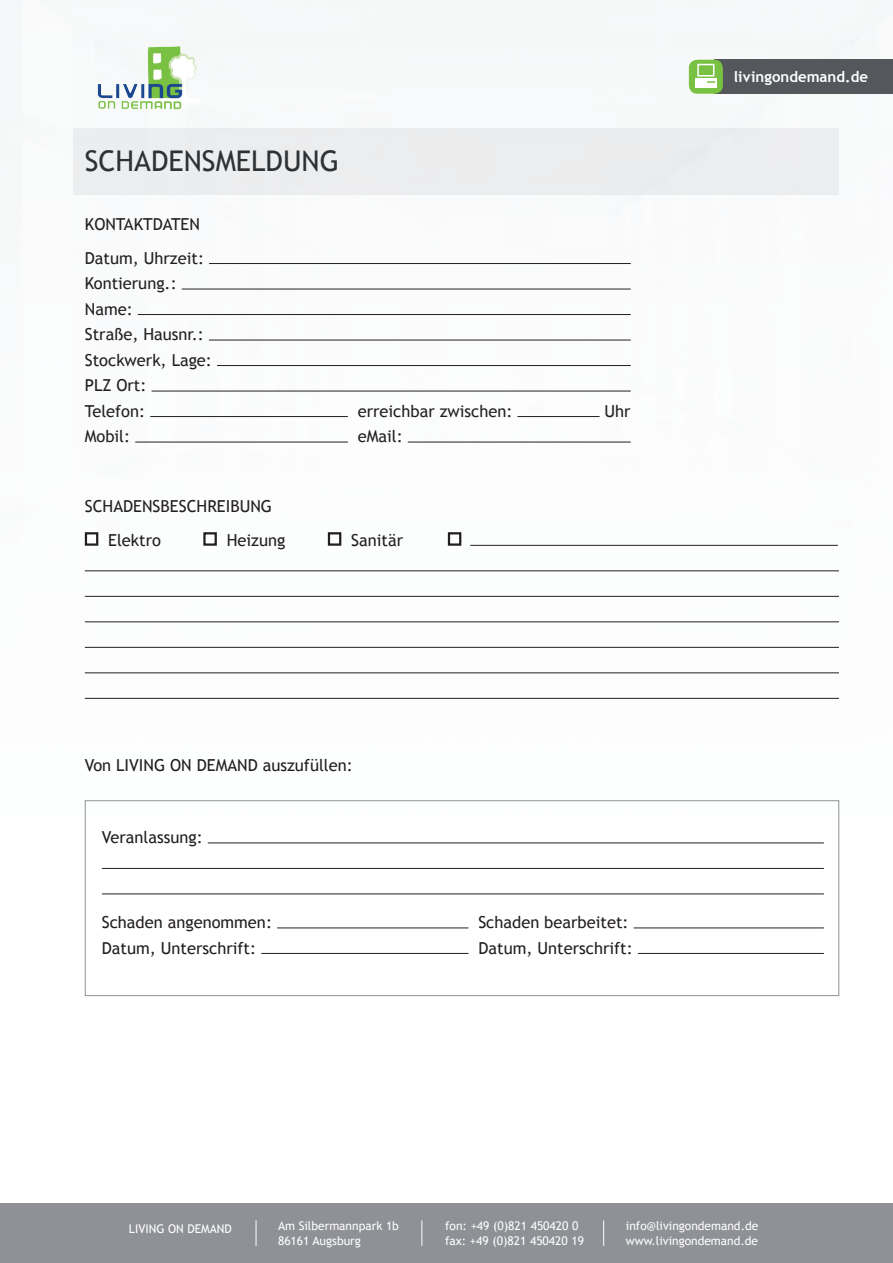
<style>
.page{position:relative;width:893px;height:1263px;background:#fff}
.page>*{position:absolute;margin:0;border:0;box-sizing:border-box;transform-origin:0 0}
.t1{font:28.5px "Trebuchet MS";color:#2e3133}
.t2{font:16.5px/25.5px "Trebuchet MS";color:#231f20}
.t3{font:700 15px "Trebuchet MS";color:#fff}
.t4{font:12px/14.4px "Trebuchet MS";color:#fff}
</style>
<div class="page">
<img style="left:12px;top:0;width:881px;height:997px">
<div style="left:85px;top:800px;width:754px;height:196px;border:1px solid #8f9196"></div>
<div style="left:74px;top:128px;width:765px;height:67px;background:#e8e8e9"></div>
<img style="left:97px;top:47px;width:102px;height:62px">
<hr style="left:209px;top:263px;width:422px;height:1px;background:#231f20">
<hr style="left:182px;top:289px;width:449px;height:1px;background:#231f20">
<hr style="left:138px;top:314px;width:493px;height:1px;background:#231f20">
<hr style="left:209px;top:340px;width:422px;height:1px;background:#231f20">
<hr style="left:217px;top:365px;width:414px;height:1px;background:#231f20">
<hr style="left:152px;top:391px;width:479px;height:1px;background:#231f20">
<hr style="left:150px;top:416px;width:198px;height:1px;background:#231f20">
<hr style="left:517px;top:416px;width:83px;height:1px;background:#231f20">
<hr style="left:135px;top:442px;width:213px;height:1px;background:#231f20">
<hr style="left:408px;top:442px;width:223px;height:1px;background:#231f20">
<div style="left:86px;top:533px;width:11px;height:12px;background:#fff"></div>
<div style="left:85px;top:532px;width:13px;height:14px;border:2px solid #231f20"></div>
<div style="left:204px;top:533px;width:12px;height:12px;background:#fff"></div>
<div style="left:203px;top:532px;width:14px;height:14px;border:2px solid #231f20"></div>
<div style="left:329px;top:533px;width:11px;height:12px;background:#fff"></div>
<div style="left:328px;top:532px;width:13px;height:14px;border:2px solid #231f20"></div>
<div style="left:449px;top:533px;width:11px;height:12px;background:#fff"></div>
<div style="left:448px;top:532px;width:13px;height:14px;border:2px solid #231f20"></div>
<hr style="left:470px;top:545px;width:368px;height:1px;background:#231f20">
<hr style="left:85px;top:570px;width:754px;height:1px;background:#231f20">
<hr style="left:85px;top:596px;width:754px;height:1px;background:#231f20">
<hr style="left:85px;top:621px;width:754px;height:1px;background:#231f20">
<hr style="left:85px;top:647px;width:754px;height:1px;background:#231f20">
<hr style="left:85px;top:672px;width:754px;height:1px;background:#231f20">
<hr style="left:85px;top:698px;width:754px;height:1px;background:#231f20">
<hr style="left:208px;top:842px;width:616px;height:1px;background:#231f20">
<hr style="left:102px;top:868px;width:722px;height:1px;background:#231f20">
<hr style="left:102px;top:893px;width:722px;height:1px;background:#231f20">
<hr style="left:277px;top:927px;width:191px;height:1px;background:#231f20">
<hr style="left:634px;top:927px;width:190px;height:1px;background:#231f20">
<hr style="left:261px;top:953px;width:207px;height:1px;background:#231f20">
<hr style="left:638px;top:953px;width:186px;height:1px;background:#231f20">
<div style="left:714px;top:60px;width:179px;height:34px;background:#54575b"></div>
<div style="left:689px;top:60px;width:34px;height:34px;background:#79c142;border-radius:9px"></div>
<div style="left:697px;top:64px;width:17px;height:13px;border:2px solid #fff"></div>
<div style="left:695px;top:79px;width:22px;height:9px;background:#fff"></div>
<svg style="left:707px;top:81px;width:8px;height:2px"></svg>
<div style="left:0;top:1203px;width:893px;height:60px;background:#8f9196"></div>
<svg style="left:256px;top:1220px;width:1px;height:26px"></svg>
<svg style="left:421px;top:1220px;width:1px;height:26px"></svg>
<svg style="left:603px;top:1220px;width:1px;height:26px"></svg>
<h1 class="t1" style="left:85px;top:144px;width:256px">Schadensmeldung</h1>
<p class="t2" style="left:85px;top:207px;width:121px;line-height:34px">Kontaktdaten<br>Datum, Uhrzeit:</p>
<p class="t2" style="left:85px;top:271px;width:129px">Kontierung.:<br>Name:<br>Straße, Hausnr.:<br>Stockwerk, Lage:<br>PLZ Ort:<br>Telefon:</p>
<p class="t2" style="left:358px;top:399px;width:156px">erreichbar zwischen:</p>
<p class="t2" style="left:604px;top:399px;width:28px">Uhr</p>
<p class="t2" style="left:85px;top:424px;width:47px">Mobil:</p>
<p class="t2" style="left:358px;top:424px;width:46px">eMail:</p>
<p class="t2" style="left:108px;top:489px;width:165px;line-height:34px;text-indent:-23px">Schadensbeschreibung<br>Elektro</p>
<p class="t2" style="left:227px;top:527px;width:60px">Heizung</p>
<p class="t2" style="left:351px;top:527px;width:53px">Sanitär</p>
<p class="t2" style="left:85px;top:753px;width:63px">Von LIVING</p>
<p class="t2" style="left:170px;top:753px;width:38px">ON DEMAND</p>
<p class="t2" style="left:263px;top:753px;width:92px">auszufüllen:</p>
<p class="t2" style="left:102px;top:825px;width:102px">Veranlassung:</p>
<p class="t2" style="left:102px;top:910px;width:172px">Schaden angenommen:</p>
<p class="t2" style="left:478px;top:910px;width:152px">Schaden bearbeitet:</p>
<p class="t2" style="left:102px;top:935px;width:156px">Datum, Unterschrift:</p>
<p class="t2" style="left:478px;top:935px;width:156px">Datum, Unterschrift:</p>
<p class="t3" style="left:734px;top:67px;width:136px">livingondemand.de</p>
<p class="t4" style="left:129px;top:1222px;width:24px">LIVING</p>
<p class="t4" style="left:168px;top:1222px;width:28px">ON DEMAND</p>
<p class="t4" style="left:278px;top:1219px;width:122px">Am Silbermannpark 1b<br>86161 Augsburg</p>
<p class="t4" style="left:445px;top:1219px;width:140px">fon: +49 (0)821 450420 0 fax: +49 (0)821 450420 19</p>
<p class="t4" style="left:626px;top:1219px;width:134px">info@livingondemand.de www.livingondemand.de</p>
</div>
